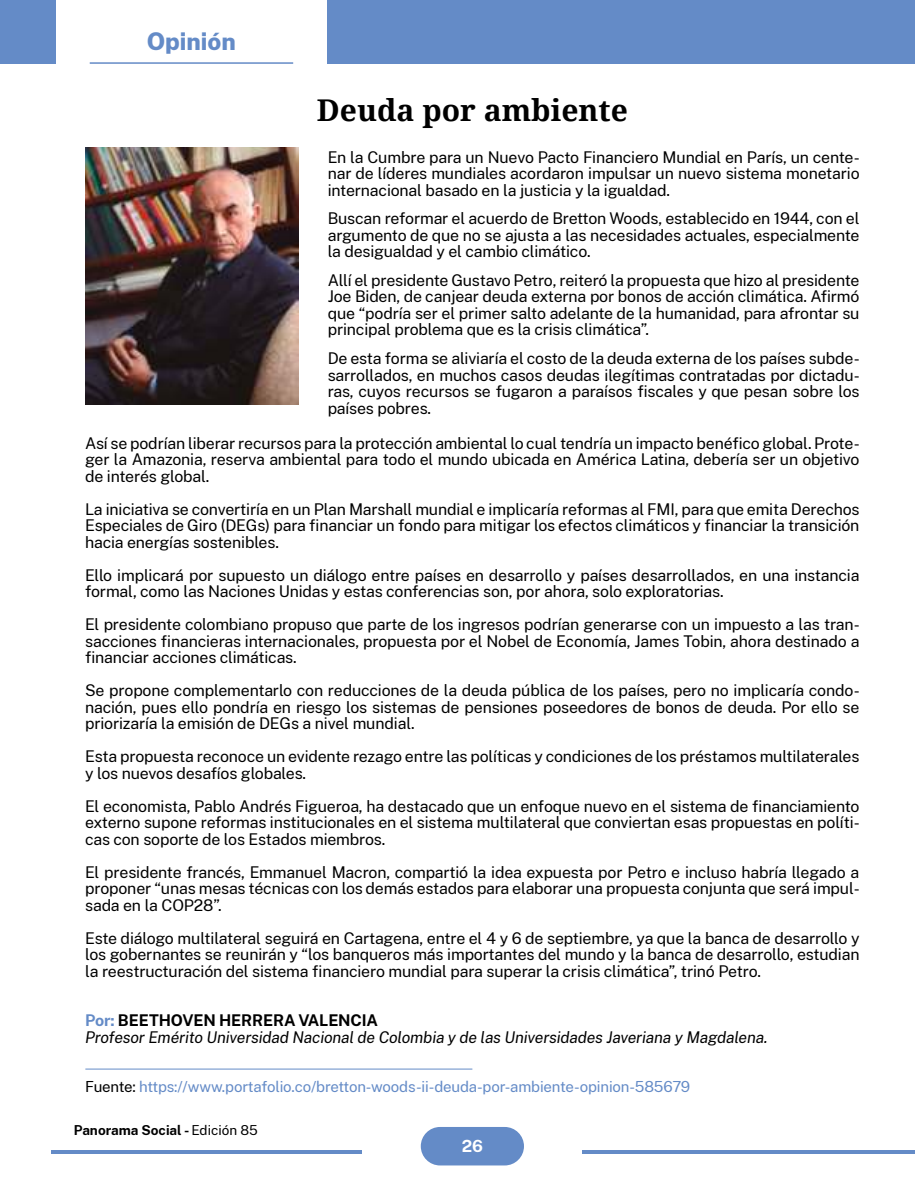
<style>
.page{position:relative;width:915px;height:1191px;background:#fff}
.page>*{position:absolute;margin:0;border:0;box-sizing:border-box;transform-origin:0 0}
.t1{font:700 30px "Droid Serif";color:#000}
.t2{font:800 24px "Public Sans";color:#648bc7}
.t3{font:700 16.5px "Public Sans";color:#fff}
.t4{font:15.9px/16.5px "Public Sans";letter-spacing:-.01em;color:#000;text-align:justify}
.t5{font:italic 15.9px/16.5px "Public Sans";letter-spacing:-.01em;color:#000}
.t6{font:15px "Public Sans";letter-spacing:-.01em;color:#648bc7}
.t7{font:700 13.5px "Public Sans";color:#000}
.s1{font-weight:700;font-style:normal;color:#648bc7}
.s2{font-weight:700;font-style:normal}
.s3{color:#000}
.s4{font-weight:400}
</style>
<div class="page">
<div style="left:420px;top:1127px;width:104px;height:38px;background:#648bc7;border-radius:19px"></div>
<hr style="left:51px;top:1150px;width:311px;height:3px;background:#648bc7">
<hr style="left:582px;top:1150px;width:332px;height:3px;background:#648bc7">
<div style="left:0;top:0;width:55px;height:64px;background:#648bc7"></div>
<div style="left:327px;top:0;width:587px;height:64px;background:#648bc7"></div>
<hr style="left:90px;top:62px;width:203px;height:2px;background:#648bc7">
<img style="left:85px;top:148px;width:214px;height:257px">
<hr style="left:85px;top:1068px;width:387px;height:1px;background:#648bc7">
<h2 class="t2" style="left:147px;top:31px;width:90px">Opinión</h2>
<h1 class="t1" style="left:317px;top:89px;width:312px">Deuda por ambiente</h1>
<p class="t4" style="left:327px;top:149px;width:533px">En la Cumbre para un Nuevo Pacto Financiero Mundial en París, un cente&shy;nar de líderes mundiales acordaron impulsar un nuevo sistema monetario internacional basado en la justicia y la igualdad.</p>
<p class="t4" style="left:327px;top:211px;width:533px">Buscan reformar el acuerdo de Bretton Woods, establecido en 1944, con el argumento de que no se ajusta a las necesidades actuales, especialmente la desigualdad y el cambio climático.</p>
<p class="t4" style="left:327px;top:272px;width:533px">Allí el presidente Gustavo Petro, reiteró la propuesta que hizo al presidente Joe Biden, de canjear deuda externa por bonos de acción climática. Afirmó que “podría ser el primer salto adelante de la humanidad, para afrontar su principal problema que es la crisis climática”.</p>
<p class="t4" style="left:327px;top:350px;width:533px">De esta forma se aliviaría el costo de la deuda externa de los países subde&shy;sarrollados, en muchos casos deudas ilegítimas contratadas por dictadu&shy;ras, cuyos recursos se fugaron a paraísos fiscales y que pesan sobre los países pobres.</p>
<p class="t4" style="left:85px;top:434px;width:775px">Así se podrían liberar recursos para la protección ambiental lo cual tendría un impacto benéfico global. Prote&shy;ger la Amazonia, reserva ambiental para todo el mundo ubicada en América Latina, debería ser un objetivo de interés global.</p>
<p class="t4" style="left:85px;top:501px;width:775px">La iniciativa se convertiría en un Plan Marshall mundial e implicaría reformas al FMI, para que emita Derechos Especiales de Giro (DEGs) para financiar un fondo para mitigar los efectos climáticos y financiar la transición hacia energías sostenibles.</p>
<p class="t4" style="left:85px;top:567px;width:775px">Ello implicará por supuesto un diálogo entre países en desarrollo y países desarrollados, en una instancia formal, como las Naciones Unidas y estas conferencias son, por ahora, solo exploratorias.</p>
<p class="t4" style="left:85px;top:617px;width:775px">El presidente colombiano propuso que parte de los ingresos podrían generarse con un impuesto a las tran&shy;sacciones financieras internacionales, propuesta por el Nobel de Economía, James Tobin, ahora destinado a financiar acciones climáticas.</p>
<p class="t4" style="left:85px;top:681px;width:775px">Se propone complementarlo con reducciones de la deuda pública de los países, pero no implicaría condo&shy;nación, pues ello pondría en riesgo los sistemas de pensiones poseedores de bonos de deuda. Por ello se priorizaría la emisión de DEGs a nivel mundial.</p>
<p class="t4" style="left:85px;top:749px;width:775px">Esta propuesta reconoce un evidente rezago entre las políticas y condiciones de los préstamos multilaterales y los nuevos desafíos globales.</p>
<p class="t4" style="left:85px;top:797px;width:775px">El economista, Pablo Andrés Figueroa, ha destacado que un enfoque nuevo en el sistema de financiamiento externo supone reformas institucionales en el sistema multilateral que conviertan esas propuestas en políti&shy;cas con soporte de los Estados miembros.</p>
<p class="t4" style="left:85px;top:864px;width:775px">El presidente francés, Emmanuel Macron, compartió la idea expuesta por Petro e incluso habría llegado a proponer “unas mesas técnicas con los demás estados para elaborar una propuesta conjunta que será impul&shy;sada en la COP28”.</p>
<p class="t4" style="left:85px;top:930px;width:775px">Este diálogo multilateral seguirá en Cartagena, entre el 4 y 6 de septiembre, ya que la banca de desarrollo y los gobernantes se reunirán y “los banqueros más importantes del mundo y la banca de desarrollo, estudian la reestructuración del sistema financiero mundial para superar la crisis climática”, trinó Petro.</p>
<p class="t5" style="left:85px;top:1013px;width:683px"><span class="s1">Por:</span> <span class="s2">BEETHOVEN HERRERA VALENCIA<br></span>Profesor Emérito Universidad Nacional de Colombia y de las Universidades Javeriana y Magdalena.</p>
<p class="t6" style="left:85px;top:1076px;width:606px"><span class="s3">Fuente:</span> https://www.portafolio.co/bretton-woods-ii-deuda-por-ambiente-opinion-585679</p>
<p class="t7" style="left:74px;top:1123px;width:185px">Panorama Social - <span class="s4">Edición 85</span></p>
<p class="t3" style="left:461px;top:1138px;width:23px">26</p>
</div>
